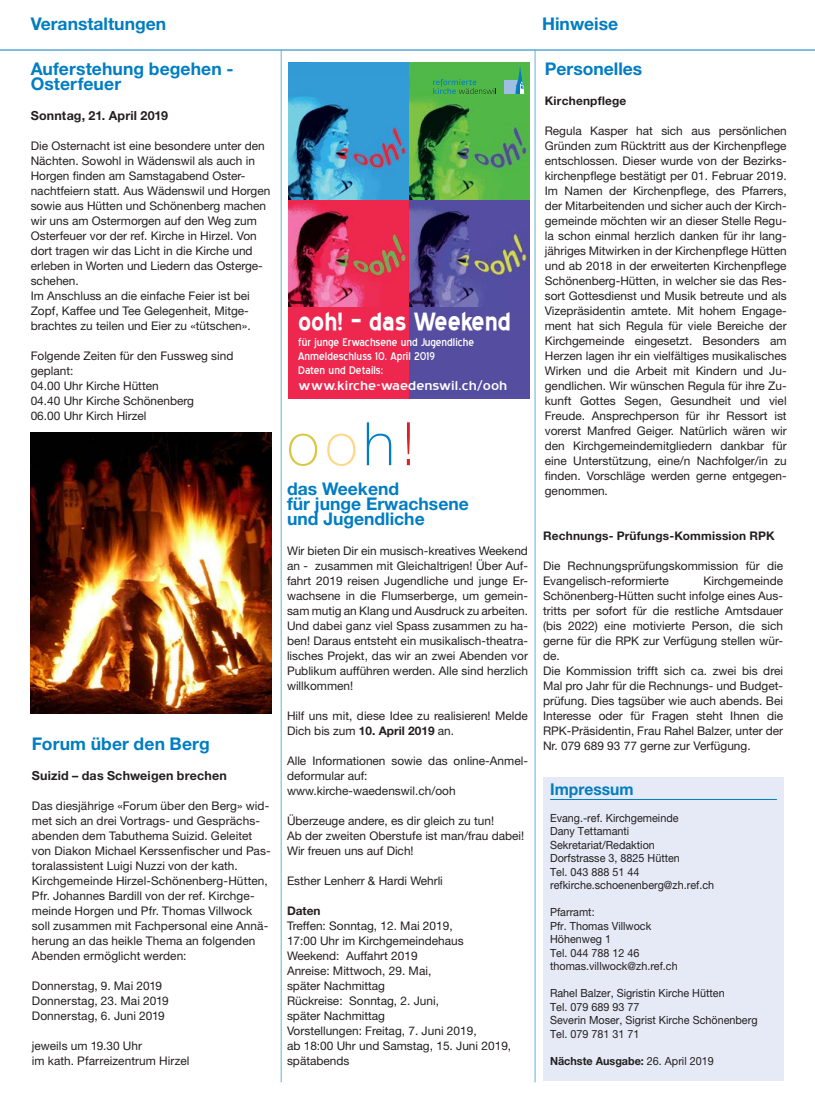
<style>
.page{position:relative;width:815px;height:1106px;background:#fff}
.page>*{position:absolute;margin:0;border:0;box-sizing:border-box;transform-origin:0 0}
.t1{font:100 60px "Helvetica Neue LT Pro";color:#d7c945}
.t2{font:700 30.88px "Blue Highway";color:#fff}
.t3{font:700 17.5px/15px "Helvetica Neue LT Pro";color:#007dc3}
.t4{font:700 17.5px "Helvetica Neue LT Pro";color:#027dbf}
.t5{font:700 16.25px "Helvetica Neue LT Pro";color:#027dbf;scale:.96 1}
.t6{font:16px "Blue Highway";color:#fff;scale:1.25 1}
.t7{font:14px/14px "Blue Highway";color:#fff}
.t8{font:700 12.5px "Helvetica Neue LT Pro";letter-spacing:.015em;color:#231f20}
.t9{font:11.88px/15px "Helvetica Neue LT Pro";color:#231f20}
.t10{font:700 11.88px "Helvetica Neue LT Pro";letter-spacing:.015em;color:#231f20}
.t11{font:11.25px/13.5px "Helvetica Neue LT Pro";color:#231f20;scale:.96 1}
.t12{font:700 11.25px "Helvetica Neue LT Pro";color:#231f20;scale:.96 1}
.s1{color:#ffd886}
.s2{color:#007dc3}
.s3{color:#da2128}
.s4{font-weight:700}
.s5{font-weight:400}
</style>
<div class="page">
<div style="left:543px;top:777px;width:241px;height:303px;background:#e5eaf6"></div>
<hr style="left:550px;top:799px;width:227px;height:1px;background:#027dbf">
<hr style="left:0;top:50px;width:815px;height:1px;background:#027dbf">
<hr style="left:281px;top:49px;width:1px;height:1033px;background:#66b1db">
<hr style="left:535px;top:49px;width:1px;height:1033px;background:#66b1db">
<div style="left:288px;top:62px;width:121px;height:51px;background:#329bd6"></div>
<div style="left:288px;top:300px;width:125px;height:99px;background:#ee274e"></div>
<div style="left:409px;top:300px;width:120px;height:99px;background:#554ea0"></div>
<div style="left:409px;top:62px;width:120px;height:54px;background:#50b848"></div>
<img style="left:288px;top:200px;width:121px;height:107px">
<img style="left:288px;top:96px;width:121px;height:104px">
<img style="left:409px;top:200px;width:120px;height:107px">
<img style="left:409px;top:88px;width:120px;height:112px">
<div style="left:505px;top:80px;width:13px;height:14px;background:#a0bde3"></div>
<svg style="left:515px;top:66px;width:10px;height:28px"></svg>
<svg style="left:433px;top:79px;width:64px;height:15px"></svg>
<img style="left:31px;top:432px;width:241px;height:281px">
<h3 class="t4" style="left:31px;top:13px;width:137px">Veranstaltungen</h3>
<h3 class="t4" style="left:542px;top:13px;width:78px">Hinweise</h3>
<h3 class="t3" style="left:31px;top:61px;width:204px">Auferstehung begehen -<br>Osterfeuer</h3>
<p class="t8" style="left:31px;top:108px;width:139px">Sonntag, 21. April 2019</p>
<p class="t9" style="left:31px;top:138px;width:241px">Die Osternacht ist eine besondere unter den Nächten. Sowohl in Wädenswil als auch in Horgen finden am Samstagabend Oster&shy;nachtfeiern statt. Aus Wädenswil und Horgen sowie aus Hütten und Schönenberg machen wir uns am Ostermorgen auf den Weg zum Osterfeuer vor der ref. Kirche in Hirzel. Von dort tragen wir das Licht in die Kirche und erleben in Worten und Liedern das Osterge&shy;schehen.<br>Im Anschluss an die einfache Feier ist bei Zopf, Kaffee und Tee Gelegenheit, Mitge&shy;brachtes zu teilen und Eier zu «tütschen».</p>
<p class="t9" style="left:31px;top:348px;width:204px">Folgende Zeiten für den Fussweg sind geplant:<br>04.00 Uhr Kirche Hütten<br>04.40 Uhr Kirche Schönenberg<br>06.00 Uhr Kirch Hirzel</p>
<h3 class="t3" style="left:545px;top:61px;width:99px">Personelles</h3>
<p class="t10" style="left:545px;top:93px;width:83px">Kirchenpflege</p>
<p class="t9" style="left:545px;top:123px;width:243px;text-align:justify">Regula Kasper hat sich aus persönlichen Gründen zum Rücktritt aus der Kirchenpflege entschlossen. Dieser wurde von der Bezirks&shy;kirchenpflege bestätigt per 01. Februar 2019.<br>Im Namen der Kirchenpflege, des Pfarrers, der Mitarbeitenden und sicher auch der Kirch&shy;gemeinde möchten wir an dieser Stelle Regu&shy;la schon einmal herzlich danken für ihr lang&shy;jähriges Mitwirken in der Kirchenpflege Hütten und ab 2018 in der erweiterten Kirchenpflege Schönenberg-Hütten, in welcher sie das Res&shy;sort Gottesdienst und Musik betreute und als Vizepräsidentin amtete. Mit hohem Engage&shy;ment hat sich Regula für viele Bereiche der Kirchgemeinde eingesetzt. Besonders am Herzen lagen ihr ein vielfältiges musikalisches Wirken und die Arbeit mit Kindern und Ju&shy;gendlichen. Wir wünschen Regula für ihre Zu&shy;kunft Gottes Segen, Gesundheit und viel Freude. Ansprechperson für ihr Ressort ist vorerst Manfred Geiger. Natürlich wären wir den Kirchgemeindemitgliedern dankbar für eine Unterstützung, eine/n Nachfolger/in zu finden. Vorschläge werden gerne entgegen&shy;genommen.</p>
<p class="t10" style="left:543px;top:528px;width:233px">Rechnungs- Prüfungs-Kommission RPK</p>
<p class="t9" style="left:543px;top:558px;width:242px">Die Rechnungsprüfungskommission für die<br>Evangelisch-reformierte</p>
<h2 class="t2" style="left:298px;top:307px;width:215px">ooh! – das Weekend</h2>
<p class="t7" style="left:298px;top:335px;width:177px">für junge Erwachsene und Jugendliche<br>Anmeldeschluss 10. April 2019<br>Daten und Details:</p>
<h3 class="t6" style="left:298px;top:379px;width:169px">www.kirche-waedenswil.ch/ooh</h3>
<h1 class="t1" style="left:287px;top:408px;width:131px">o<span class="s1">o</span><span class="s2">h</span><span class="s3">!</span></h1>
<h3 class="t3" style="left:287px;top:481px;width:183px">das Weekend<br>für junge Erwachsene und Jugendliche</h3>
<p class="t9" style="left:287px;top:543px;width:242px;text-align:justify">Wir bieten Dir ein musisch-kreatives Weekend an - zusammen mit Gleichaltrigen! Über Auf&shy;fahrt 2019 reisen Jugendliche und junge Er&shy;wachsene in die Flumserberge, um gemein&shy;sam mutig an Klang und Ausdruck zu arbeiten.<br>Und dabei ganz viel Spass zusammen zu ha&shy;ben! Daraus entsteht ein musikalisch-theatra&shy;lisches Projekt, das wir an zwei Abenden vor Publikum aufführen werden. Alle sind herzlich willkommen!</p>
<p class="t9" style="left:287px;top:708px;width:242px">Hilf uns mit, diese Idee zu realisieren! Melde<br>Dich bis zum <span class="s4">10. April 2019</span> an.</p>
<p class="t9" style="left:287px;top:753px;width:242px">Alle Informationen sowie das online-Anmel&shy;deformular auf: www.kirche-waedenswil.ch/ooh</p>
<p class="t9" style="left:287px;top:813px;width:239px">Überzeuge andere, es dir gleich zu tun!<br>Ab der zweiten Oberstufe ist man/frau dabei!<br>Wir freuen uns auf Dich!</p>
<p class="t9" style="left:287px;top:873px;width:157px">Esther Lenherr &amp; Hardi Wehrli</p>
<p class="t10" style="left:287px;top:903px;width:35px">Daten</p>
<p class="t9" style="left:287px;top:918px;width:226px">Treffen: Sonntag, 12. Mai 2019,<br>17:00 Uhr im Kirchgemeindehaus<br>Weekend: Auffahrt 2019<br>Anreise: Mittwoch, 29. Mai,<br>später Nachmittag<br>Rückreise: Sonntag, 2. Juni,<br>später Nachmittag<br>Vorstellungen: Freitag, 7. Juni 2019,<br>ab 18:00 Uhr und Samstag, 15. Juni 2019, spätabends</p>
<p class="t9" style="left:543px;top:573px;width:242px;text-indent:160px">Kirchgemeinde Schönenberg-Hütten sucht infolge eines Aus&shy;tritts per sofort für die restliche Amtsdauer (bis 2022) eine motivierte Person, die sich gerne für die RPK zur Verfügung stellen wür&shy;de.<br>Die Kommission trifft sich ca. zwei bis drei Mal pro Jahr für die Rechnungs- und Budget&shy;prüfung. Dies tagsüber wie auch abends. Bei Interesse oder für Fragen steht Ihnen die RPK-Präsidentin, Frau Rahel Balzer, unter der</p>
<h3 class="t3" style="left:32px;top:736px;width:180px">Forum über den Berg</h3>
<p class="t9" style="left:543px;top:738px;width:209px">Nr. 079 689 93 77 gerne zur Verfügung.</p>
<p class="t8" style="left:32px;top:768px;width:197px">Suizid – das Schweigen brechen</p>
<p class="t9" style="left:32px;top:798px;width:240px">Das diesjährige «Forum über den Berg» wid&shy;met sich an drei Vortrags- und Gesprächs&shy;abenden dem Tabuthema Suizid. Geleitet von Diakon Michael Kerssenfischer und Pas&shy;toralassistent Luigi Nuzzi von der kath.<br>Kirchgemeinde Hirzel-Schönenberg-Hütten, Pfr. Johannes Bardill von der ref. Kirchge&shy;meinde Horgen und Pfr. Thomas Villwock soll zusammen mit Fachpersonal eine Annä&shy;herung an das heikle Thema an folgenden Abenden ermöglicht werden:</p>
<p class="t9" style="left:32px;top:978px;width:138px">Donnerstag, 9. Mai 2019<br>Donnerstag, 23. Mai 2019<br>Donnerstag, 6. Juni 2019</p>
<p class="t9" style="left:32px;top:1038px;width:159px">jeweils um 19.30 Uhr<br>im kath. Pfarreizentrum Hirzel</p>
<h3 class="t5" style="left:550px;top:778px;width:88px">Impressum</h3>
<p class="t11" style="left:550px;top:810px;width:172px">Evang.-ref. Kirchgemeinde<br>Dany Tettamanti<br>Sekretariat/Redaktion<br>Dorfstrasse 3, 8825 Hütten<br>Tel. 043 888 51 44 refkirche.schoenenberg@zh.ref.ch</p>
<p class="t11" style="left:550px;top:905px;width:134px">Pfarramt:<br>Pfr. Thomas Villwock<br>Höhenweg 1<br>Tel. 044 788 12 46 thomas.villwock@zh.ref.ch</p>
<p class="t11" style="left:550px;top:986px;width:218px">Rahel Balzer, Sigristin Kirche Hütten<br>Tel. 079 689 93 77<br>Severin Moser, Sigrist Kirche Schönenberg<br>Tel. 079 781 31 71</p>
<p class="t12" style="left:550px;top:1053px;width:172px">Nächste Ausgabe: <span class="s5">26. April 2019</span></p>
</div>
